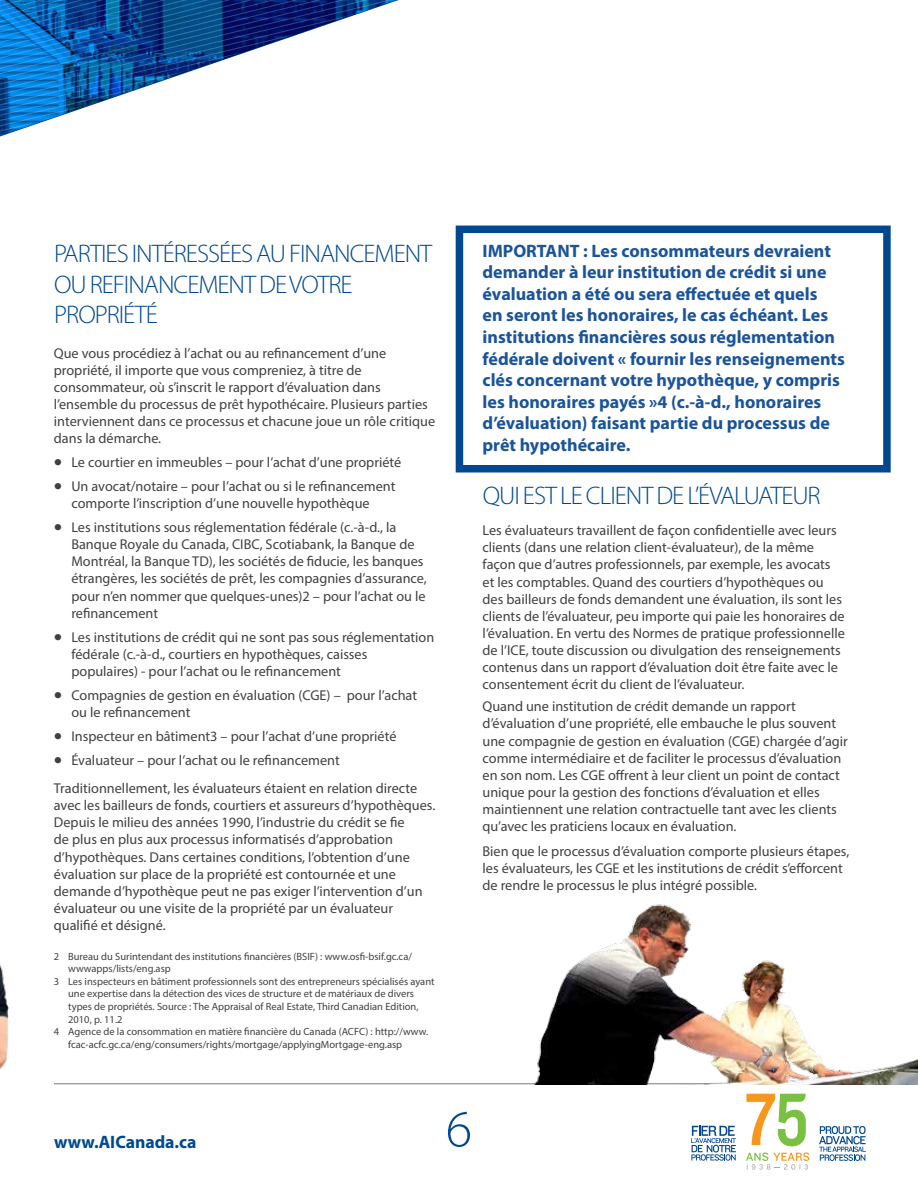
<style>
.page{position:relative;width:918px;height:1188px;background:#fff}
.page>*{position:absolute;margin:0;border:0;box-sizing:border-box;transform-origin:0 0}
.t1{font:300 52.35px "Myriad Pro";color:#004990}
.t2{font:300 25.5px/30.6px "Myriad Pro";letter-spacing:-.04em;color:#004990}
.t3{font:700 18px/21.6px "Myriad Pro";color:#1b5498}
.t4{font:700 18px "Myriad Pro";color:#004990}
.t5{font:14.25px/17.1px "Myriad Pro";color:#414042}
.t6{font:10.5px "Myriad Pro";color:#414042}
.s1{font-size:30px}
</style>
<div class="page">
<hr style="left:54px;top:1083px;width:810px;height:1px;background:#707c84">
<svg style="left:746px;top:1094px;width:60px;height:52px"></svg>
<svg style="left:746px;top:1152px;width:63px;height:18px"></svg>
<svg style="left:691px;top:1126px;width:45px;height:35px"></svg>
<svg style="left:819px;top:1126px;width:47px;height:35px"></svg>
<svg style="left:0;top:113px;width:69px;height:5px"></svg>
<svg style="left:0;top:108px;width:83px;height:5px"></svg>
<svg style="left:0;top:103px;width:98px;height:5px"></svg>
<svg style="left:0;top:98px;width:112px;height:5px"></svg>
<svg style="left:0;top:93px;width:127px;height:5px"></svg>
<svg style="left:0;top:89px;width:139px;height:4px"></svg>
<svg style="left:0;top:84px;width:153px;height:5px"></svg>
<svg style="left:0;top:79px;width:168px;height:5px"></svg>
<svg style="left:0;top:74px;width:183px;height:5px"></svg>
<svg style="left:0;top:69px;width:197px;height:5px"></svg>
<img style="left:0;top:0;width:399px;height:69px">
<div style="left:456px;top:226px;width:435px;height:246px;border:8px solid #004990"></div>
<img style="left:519px;top:904px;width:399px;height:180px">
<img style="left:0;top:963px;width:9px;height:107px">
<h2 class="t2" style="left:54px;top:239px;width:380px">PARTIES INTÉRESSÉES AU FINANCEMENT<br>OU REFINANCEMENT DE VOTRE<br>PROPRIÉTÉ</h2>
<p class="t5" style="left:54px;top:344px;width:383px">Que vous procédiez à l’achat ou au refinancement d’une propriété, il importe que vous compreniez, à titre de consommateur, où s’inscrit le rapport d’évaluation dans l’ensemble du processus de prêt hypothécaire. Plusieurs parties interviennent dans ce processus et chacune joue un rôle critique dans la démarche.</p>
<p class="t5" style="left:54px;top:453px;width:349px"><span class="s1">•</span> Le courtier en immeubles – pour l’achat d’une propriété</p>
<p class="t5" style="left:54px;top:477px;width:343px;text-align:center"><span class="s1">•</span> Un avocat/notaire – pour l’achat ou si le refinancement comporte l’inscription d’une nouvelle hypothèque</p>
<p class="t5" style="left:71px;top:519px;width:357px;text-indent:-18px"><span class="s1">•</span> Les institutions sous réglementation fédérale (c.-à-d., la Banque Royale du Canada, CIBC, Scotiabank, la Banque de Montréal, la Banque TD), les sociétés de fiducie, les banques étrangères, les sociétés de prêt, les compagnies d’assurance, pour n’en nommer que quelques-unes)2 – pour l’achat ou le refinancement</p>
<p class="t5" style="left:71px;top:628px;width:364px;text-indent:-18px"><span class="s1">•</span> Les institutions de crédit qui ne sont pas sous réglementation fédérale (c.-à-d., courtiers en hypothèques, caisses populaires) - pour l’achat ou le refinancement</p>
<p class="t5" style="left:71px;top:686px;width:347px;text-indent:-18px"><span class="s1">•</span> Compagnies de gestion en évaluation (CGE) – pour l’achat ou le refinancement</p>
<p class="t5" style="left:54px;top:727px;width:344px"><span class="s1">•</span> Inspecteur en bâtiment3 – pour l’achat d’une propriété</p>
<p class="t5" style="left:54px;top:746px;width:365px;line-height:28.2px"><span class="s1">•</span> Évaluateur – pour l’achat ou le refinancement<br>Traditionnellement, les évaluateurs étaient en relation directe</p>
<p class="t5" style="left:54px;top:797px;width:383px">avec les bailleurs de fonds, courtiers et assureurs d’hypothèques.<br>Depuis le milieu des années 1990, l’industrie du crédit se fie<br>de plus en plus aux processus informatisés d’approbation d’hypothèques. Dans certaines conditions, l’obtention d’une évaluation sur place de la propriété est contournée et une demande d’hypothèque peut ne pas exiger l’intervention d’un évaluateur ou une visite de la propriété par un évaluateur qualifié et désigné.</p>
<p class="t6" style="left:54px;top:950px;width:360px">2 Bureau du Surintendant des institutions financières (BSIF) : www.osfi-bsif.gc.ca/</p>
<p class="t6" style="left:68px;top:962px;width:104px">wwwapps/lists/eng.asp</p>
<p class="t6" style="left:54px;top:975px;width:382px">3 Les inspecteurs en bâtiment professionnels sont des entrepreneurs spécialisés ayant</p>
<p class="t6" style="left:68px;top:987px;width:347px">une expertise dans la détection des vices de structure et de matériaux de divers</p>
<p class="t6" style="left:68px;top:1000px;width:352px">types de propriétés. Source : The Appraisal of Real Estate, Third Canadian Edition,</p>
<p class="t6" style="left:68px;top:1013px;width:56px">2010, p. 11.2</p>
<p class="t6" style="left:54px;top:1025px;width:376px">4 Agence de la consommation en matière financière du Canada (ACFC) : http://www.</p>
<p class="t6" style="left:68px;top:1038px;width:336px">fcac-acfc.gc.ca/eng/consumers/rights/mortgage/applyingMortgage-eng.asp</p>
<p class="t3" style="left:483px;top:239px;width:364px">IMPORTANT : Les consommateurs devraient demander à leur institution de crédit si une évaluation a été ou sera effectuée et quels<br>en seront les honoraires, le cas échéant. Les institutions financières sous réglementation fédérale doivent « fournir les renseignements clés concernant votre hypothèque, y compris les honoraires payés »4 (c.-à-d., honoraires d’évaluation) faisant partie du processus de prêt hypothécaire.</p>
<h2 class="t2" style="left:483px;top:481px;width:339px">QUI EST LE CLIENT DE L’ÉVALUATEUR</h2>
<p class="t5" style="left:483px;top:522px;width:364px">Les évaluateurs travaillent de façon confidentielle avec leurs clients (dans une relation client-évaluateur), de la même façon que d’autres professionnels, par exemple, les avocats et les comptables. Quand des courtiers d’hypothèques ou des bailleurs de fonds demandent une évaluation, ils sont les clients de l’évaluateur, peu importe qui paie les honoraires de l’évaluation. En vertu des Normes de pratique professionnelle de l’ICE, toute discussion ou divulgation des renseignements contenus dans un rapport d’évaluation doit être faite avec le consentement écrit du client de l’évaluateur.</p>
<p class="t5" style="left:483px;top:698px;width:367px">Quand une institution de crédit demande un rapport d’évaluation d’une propriété, elle embauche le plus souvent une compagnie de gestion en évaluation (CGE) chargée d’agir comme intermédiaire et de faciliter le processus d’évaluation en son nom. Les CGE offrent à leur client un point de contact unique pour la gestion des fonctions d’évaluation et elles maintiennent une relation contractuelle tant avec les clients qu’avec les praticiens locaux en évaluation.</p>
<p class="t5" style="left:483px;top:843px;width:368px">Bien que le processus d’évaluation comporte plusieurs étapes, les évaluateurs, les CGE et les institutions de crédit s’efforcent de rendre le processus le plus intégré possible.</p>
<p class="t4" style="left:54px;top:1130px;width:144px">www.AICanada.ca</p>
<h1 class="t1" style="left:446px;top:1100px;width:27px">6</h1>
</div>
